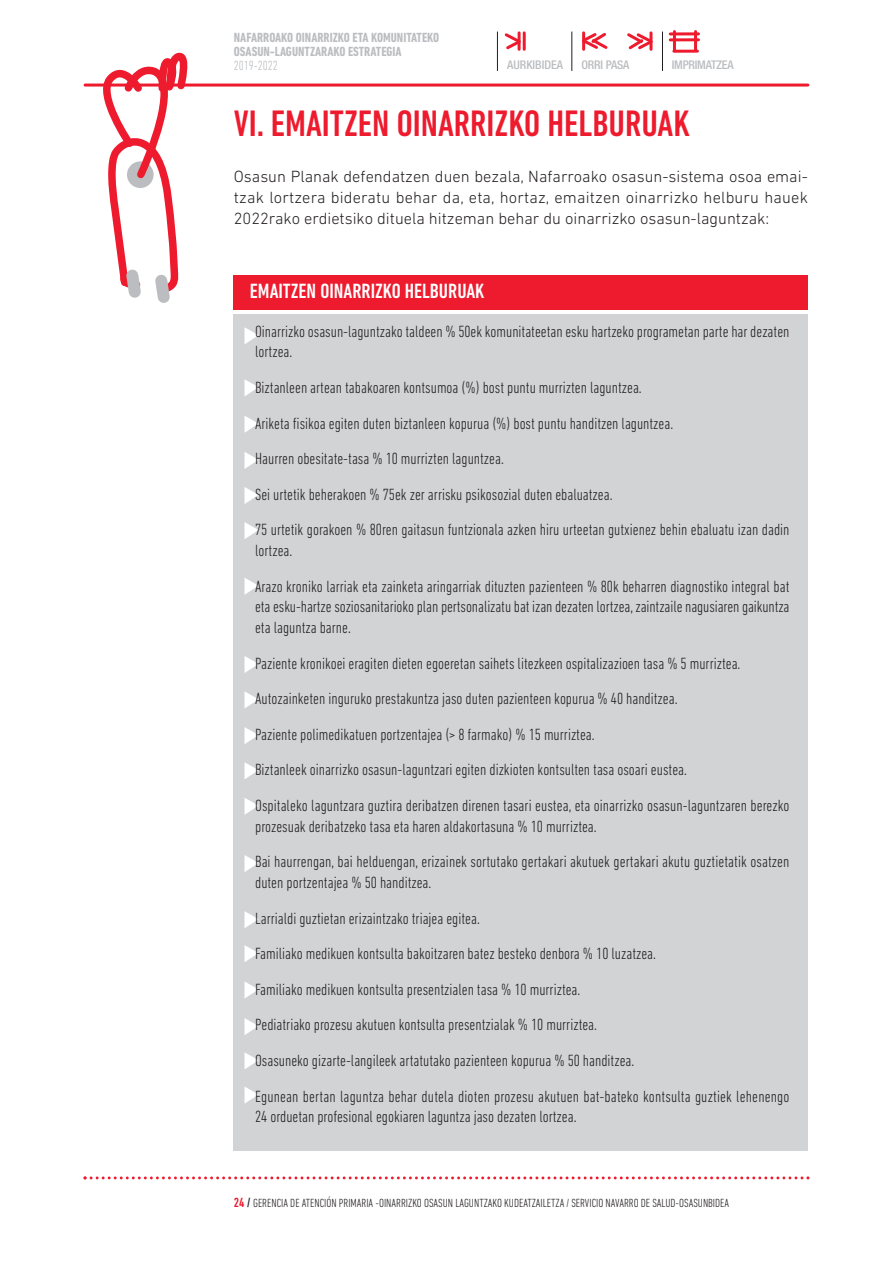
<style>
.page{position:relative;width:893px;height:1263px;background:#fff}
.page>*{position:absolute;margin:0;border:0;box-sizing:border-box;transform-origin:0 0}
.t1{font:500 condensed 37.5px "DIN Next LT Pro";color:#ed1b2d}
.t2{font:500 condensed 21px "DIN Next LT Pro";color:#fff}
.t3{font:300 condensed 16.5px/35.5px "DIN Next LT Pro";color:#231f20}
.t4{font:300 16.5px/21px "DIN Next LT Pro";color:#231f20;text-align:justify}
.t5{font:700 condensed 13.5px/14.2px "DIN Next LT Pro";color:#bbbdc0}
.t6{font:300 condensed 13.5px "DIN Next LT Pro";color:#bbbdc0}
.t7{font:300 condensed 12px "DIN Next LT Pro";color:#231f20}
.t8{font:500 condensed 12px "Helvetica Neue";letter-spacing:-.015em;color:#bbbdc0}
.s1{font-weight:500;font-size:13.5px;color:#ed1b2d}
.s2{font-weight:500;font-size:13.5px}
</style>
<div class="page">
<div style="left:234px;top:314px;width:574px;height:836px;background:#d1d3d4"></div>
<hr style="left:85px;top:84px;width:723px;height:3px;background:#ed1b2d">
<svg style="left:84px;top:1176px;width:725px;height:3px"></svg>
<svg style="left:244px;top:327px;width:14px;height:17px"></svg>
<svg style="left:244px;top:379px;width:14px;height:17px"></svg>
<svg style="left:244px;top:416px;width:14px;height:17px"></svg>
<svg style="left:244px;top:452px;width:14px;height:17px"></svg>
<svg style="left:244px;top:522px;width:14px;height:17px"></svg>
<svg style="left:244px;top:487px;width:14px;height:17px"></svg>
<svg style="left:244px;top:578px;width:14px;height:17px"></svg>
<svg style="left:244px;top:656px;width:14px;height:17px"></svg>
<svg style="left:244px;top:691px;width:14px;height:17px"></svg>
<svg style="left:244px;top:727px;width:14px;height:17px"></svg>
<svg style="left:244px;top:762px;width:14px;height:17px"></svg>
<svg style="left:244px;top:798px;width:14px;height:17px"></svg>
<svg style="left:244px;top:855px;width:14px;height:17px"></svg>
<svg style="left:244px;top:911px;width:14px;height:17px"></svg>
<svg style="left:244px;top:945px;width:14px;height:17px"></svg>
<svg style="left:244px;top:982px;width:14px;height:16px"></svg>
<svg style="left:244px;top:1018px;width:14px;height:17px"></svg>
<svg style="left:244px;top:1052px;width:14px;height:17px"></svg>
<svg style="left:86px;top:52px;width:102px;height:251px"></svg>
<div style="left:234px;top:275px;width:574px;height:35px;background:#ed1b2d"></div>
<svg style="left:244px;top:1087px;width:14px;height:17px"></svg>
<hr style="left:662px;top:32px;width:1px;height:39px;background:#231f20">
<hr style="left:673px;top:32px;width:3px;height:19px;background:#ed1b2d">
<hr style="left:694px;top:32px;width:3px;height:19px;background:#ed1b2d">
<hr style="left:670px;top:38px;width:28px;height:3px;background:#ed1b2d">
<hr style="left:670px;top:32px;width:28px;height:3px;background:#ed1b2d">
<hr style="left:674px;top:50px;width:23px;height:3px;background:#ed1b2d">
<svg style="left:504px;top:31px;width:19px;height:20px"></svg>
<hr style="left:518px;top:33px;width:3px;height:16px;background:#ed1b2d">
<hr style="left:523px;top:33px;width:3px;height:16px;background:#ed1b2d">
<svg style="left:582px;top:31px;width:26px;height:20px"></svg>
<hr style="left:582px;top:33px;width:3px;height:16px;background:#ed1b2d">
<svg style="left:627px;top:31px;width:26px;height:20px"></svg>
<hr style="left:649px;top:33px;width:3px;height:16px;background:#ed1b2d">
<hr style="left:572px;top:32px;width:1px;height:39px;background:#231f20">
<hr style="left:497px;top:32px;width:1px;height:39px;background:#231f20">
<p class="t5" style="left:234px;top:30px;width:207px">NAFARROAKO OINARRIZKO ETA KOMUNITATEKO<br>OSASUN-LAGUNTZARAKO ESTRATEGIA</p>
<p class="t6" style="left:234px;top:61px;width:46px">2019-2022</p>
<p class="t8" style="left:507px;top:60px;width:57px">AURKIBIDEA</p>
<p class="t8" style="left:581px;top:60px;width:49px">ORRI PASA</p>
<p class="t8" style="left:672px;top:60px;width:63px">IMPRIMATZEA</p>
<h1 class="t1" style="left:234px;top:111px;width:458px">VI. EMAITZEN OINARRIZKO HELBURUAK</h1>
<p class="t4" style="left:234px;top:168px;width:576px">Osasun Planak defendatzen duen bezala, Nafarroako osasun-sistema osoa emai&shy;tzak lortzera bideratu behar da, eta, hortaz, emaitzen oinarrizko helburu hauek 2022rako erdietsiko dituela hitzeman behar du oinarrizko osasun-laguntzak:</p>
<p class="t2" style="left:250px;top:284px;width:236px">EMAITZEN OINARRIZKO HELBURUAK</p>
<p class="t3" style="left:255px;top:322px;width:536px;line-height:20.7px">Oinarrizko osasun-laguntzako taldeen % 50ek komunitateetan esku hartzeko programetan parte har dezaten lortzea.</p>
<p class="t3" style="left:255px;top:371px;width:536px">Biztanleen artean tabakoaren kontsumoa (%) bost puntu murrizten laguntzea.<br>Ariketa fisikoa egiten duten biztanleen kopurua (%) bost puntu handitzen laguntzea.<br>Haurren obesitate-tasa % 10 murrizten laguntzea.<br>Sei urtetik beherakoen % 75ek zer arrisku psikosozial duten ebaluatzea.<br>75 urtetik gorakoen % 80ren gaitasun funtzionala azken hiru urteetan gutxienez behin ebaluatu izan dadin</p>
<p class="t3" style="left:255px;top:534px;width:536px">lortzea.<br>Arazo kroniko larriak eta zainketa aringarriak dituzten pazienteen % 80k beharren diagnostiko integral bat</p>
<p class="t3" style="left:255px;top:598px;width:536px;line-height:20.7px">eta esku-hartze soziosanitarioko plan pertsonalizatu bat izan dezaten lortzea, zaintzaile nagusiaren gaikuntza eta laguntza barne.</p>
<p class="t3" style="left:255px;top:647px;width:536px">Paziente kronikoei eragiten dieten egoeretan saihets litezkeen ospitalizazioen tasa % 5 murriztea.<br>Autozainketen inguruko prestakuntza jaso duten pazienteen kopurua % 40 handitzea.<br>Paziente polimedikatuen portzentajea (&gt; 8 farmako) % 15 murriztea.<br>Biztanleek oinarrizko osasun-laguntzari egiten dizkioten kontsulten tasa osoari eustea.<br>Ospitaleko laguntzara guztira deribatzen direnen tasari eustea, eta oinarrizko osasun-laguntzaren berezko</p>
<p class="t3" style="left:255px;top:810px;width:536px">prozesuak deribatzeko tasa eta haren aldakortasuna % 10 murriztea.<br>Bai haurrengan, bai helduengan, erizainek sortutako gertakari akutuek gertakari akutu guztietatik osatzen</p>
<p class="t3" style="left:255px;top:866px;width:536px">duten portzentajea % 50 handitzea.<br>Larrialdi guztietan erizaintzako triajea egitea.<br>Familiako medikuen kontsulta bakoitzaren batez besteko denbora % 10 luzatzea.<br>Familiako medikuen kontsulta presentzialen tasa % 10 murriztea.<br>Pediatriako prozesu akutuen kontsulta presentzialak % 10 murriztea.<br>Osasuneko gizarte-langileek artatutako pazienteen kopurua % 50 handitzea.<br>Egunean bertan laguntza behar dutela dioten prozesu akutuen bat-bateko kontsulta guztiek lehenengo</p>
<p class="t3" style="left:255px;top:1100px;width:323px">24 orduetan profesional egokiaren laguntza jaso dezaten lortzea.</p>
<p class="t7" style="left:234px;top:1199px;width:497px"><span class="s1">24</span> <span class="s2">/</span> GERENCIA DE ATENCIÓN PRIMARIA -OINARRIZKO OSASUN LAGUNTZAKO KUDEATZAILETZA / SERVICIO NAVARRO DE SALUD-OSASUNBIDEA</p>
</div>
